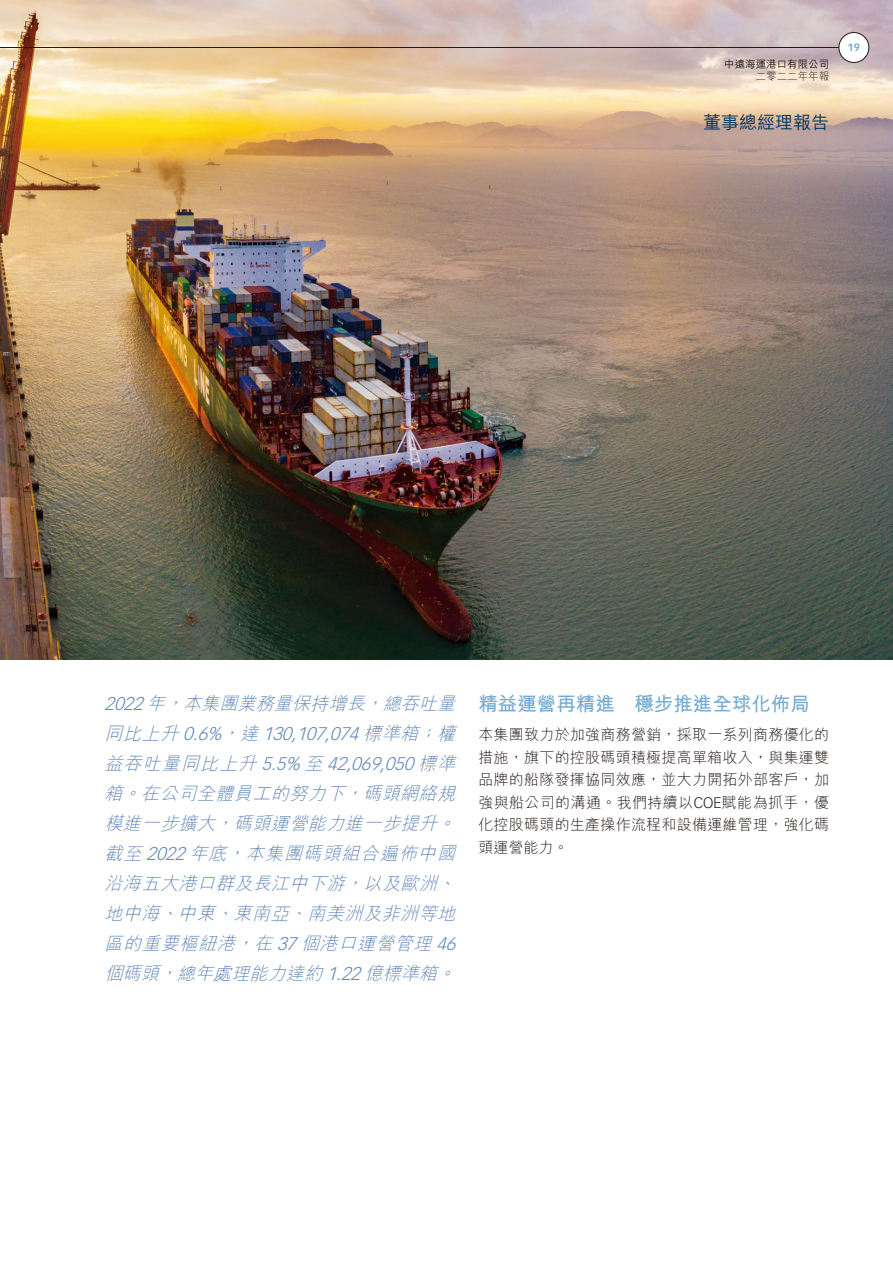
<style>
.page{position:relative;width:893px;height:1263px;background:#fff}
.page>*{position:absolute;margin:0;border:0;box-sizing:border-box;transform-origin:0 0}
.t1{font:19.5px "M Hei HK Bold E Ten B5 H";color:#76abd2}
.t2{font:italic 18px/30px "M Hei HK Light E Ten B5 H";color:#6489ba;text-align:justify}
.t3{font:italic 300 18px/30px "Vectora LT Std";color:#6489ba}
.t4{font:18px "M Hei HK Medium E Ten B5 H";color:#003964}
.t5{font:15px/22.5px "M Hei HK Light E Ten B5 H";letter-spacing:.02em;color:#231916;text-align:justify}
.t6{font:10.5px "M Hei HK Medium E Ten B5 H";color:#231916}
.t7{font:10.5px "M Hei HK Light E Ten B5 H";color:#231916}
.t8{font:700 10.5px "Vectora LT Std";color:#76abd2}
.s1{font-family:"Vectora LT Std";font-weight:300}
.s2{font-family:"M Hei HK Light E Ten B5 H";font-weight:400}
</style>
<div class="page">
<img style="left:0;top:0;width:893px;height:659px">
<div style="left:839px;top:33px;width:30px;height:29px;background:#fff;border-radius:50%"></div>
<div style="left:839px;top:32px;width:30px;height:31px;border:1px solid #231916;border-radius:50%"></div>
<hr style="left:0;top:47px;width:839px;height:1px;background:#231916">
<p class="t6" style="left:724px;top:60px;width:106px">中遠海運港口有限公司</p>
<p class="t7" style="left:756px;top:72px;width:75px">二零二二年年報</p>
<p class="t4" style="left:703px;top:115px;width:128px">董事總經理報告</p>
<p class="t8" style="left:848px;top:42px;width:14px">19</p>
<p class="t2" style="left:104px;top:690px;width:357px"><span class="s1">2022</span> 年，本集團業務量保持增長，總吞吐量</p>
<p class="t3" style="left:104px;top:719px;width:357px"><span class="s2">同比上升</span> 0.6%<span class="s2">，達</span> 130,107,074 <span class="s2">標準箱；權益吞吐量同比上升</span> 5.5% <span class="s2">至</span> 42,069,050 <span class="s2">標準</span></p>
<p class="t2" style="left:104px;top:780px;width:357px">箱。在公司全體員工的努力下，碼頭網絡規模進一步擴大，碼頭運營能力進一步提升。截至 <span class="s1">2022</span> 年底，本集團碼頭組合遍佈中國沿海五大港口群及長江中下游，以及歐洲、地中海、中東、東南亞、南美洲及非洲等地區的重要樞紐港，在 <span class="s1">37</span> 個港口運營管理 <span class="s1">46</span>個碼頭，總年處理能力達約 <span class="s1">1.22</span> 億標準箱。</p>
<p class="t1" style="left:478px;top:696px;width:333px">精益運營再精進 穩步推進全球化佈局</p>
<p class="t5" style="left:478px;top:726px;width:352px">本集團致力於加強商務營銷，採取一系列商務優化的措施，旗下的控股碼頭積極提高單箱收入，與集運雙品牌的船隊發揮協同效應，並大力開拓外部客戶，加強與船公司的溝通。我們持續以<span class="s1">COE</span>賦能為抓手，優化控股碼頭的生產操作流程和設備運維管理，強化碼頭運營能力。</p>
</div>
